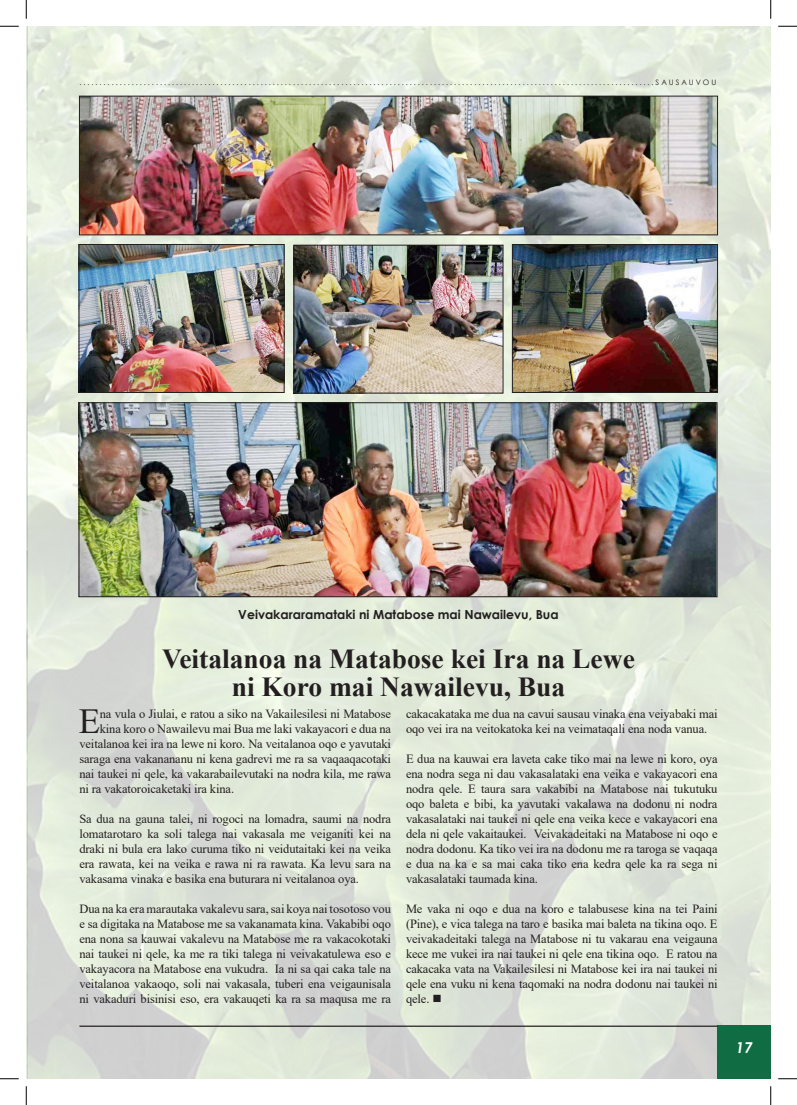
<style>
.page{position:relative;width:797px;height:1105px;background:#fff}
.page>*{position:absolute;margin:0;border:0;box-sizing:border-box;transform-origin:0 0}
.t1{font:35.12px "Times New Roman";color:#231f20}
.t2{font:700 27.5px "Times New Roman";color:#231f20}
.t3{font:italic 700 15px "Century Gothic";color:#fff}
.t4{font:12.5px/15px "Times New Roman";letter-spacing:-.01em;color:#231f20;text-align:justify}
.t5{font:700 12.5px "Century Gothic";color:#231f20}
.t6{font:7.5px "Century Gothic";letter-spacing:.26em;color:#231f20}
</style>
<div class="page">
<img style="left:26px;top:26px;width:744px;height:1053px">
<div style="left:717px;top:1025px;width:53px;height:54px;background:#0f6c43"></div>
<hr style="left:79px;top:1025px;width:638px;height:2px;background:#231f20">
<img style="left:81px;top:98px;width:635px;height:135px">
<div style="left:79px;top:96px;width:639px;height:139px;border:1px solid #231f20"></div>
<img style="left:514px;top:246px;width:202px;height:145px">
<div style="left:512px;top:244px;width:206px;height:149px;border:1px solid #231f20"></div>
<img style="left:81px;top:404px;width:634px;height:191px">
<div style="left:79px;top:402px;width:638px;height:195px;border:1px solid #231f20"></div>
<img style="left:295px;top:247px;width:206px;height:145px">
<div style="left:293px;top:245px;width:210px;height:149px;border:1px solid #231f20"></div>
<img style="left:81px;top:246px;width:201px;height:145px">
<div style="left:79px;top:244px;width:205px;height:149px;border:1px solid #231f20"></div>
<svg style="left:0;top:25px;width:19px;height:2px"></svg>
<svg style="left:778px;top:25px;width:19px;height:2px"></svg>
<svg style="left:0;top:1078px;width:19px;height:1px"></svg>
<svg style="left:778px;top:1078px;width:19px;height:1px"></svg>
<svg style="left:25px;top:0;width:2px;height:19px"></svg>
<svg style="left:25px;top:1086px;width:2px;height:19px"></svg>
<svg style="left:770px;top:0;width:1px;height:19px"></svg>
<svg style="left:770px;top:1086px;width:1px;height:19px"></svg>
<p class="t6" style="left:79px;top:77px;width:638px">...............................................................................................................................................SAUSAUVOU</p>
<p class="t5" style="left:238px;top:605px;width:322px">Veivakararamataki ni Matabose mai Nawailevu, Bua</p>
<p class="t2" style="left:162px;top:639px;width:474px">Veitalanoa na Matabose kei Ira na Lewe</p>
<p class="t2" style="left:232px;top:667px;width:335px">ni Koro mai Nawailevu, Bua</p>
<p class="t1" style="left:79px;top:697px;width:23px">E</p>
<p class="t4" style="left:100px;top:706px;width:293px">na vula o Jiulai, e ratou a siko na Vakailesilesi ni Matabose</p>
<p class="t4" style="left:100px;top:721px;width:293px">kina koro o Nawailevu mai Bua me laki vakayacori e dua na</p>
<p class="t4" style="left:79px;top:736px;width:313px">veitalanoa kei ira na lewe ni koro. Na veitalanoa oqo e yavutaki</p>
<p class="t4" style="left:79px;top:751px;width:313px">saraga ena vakanananu ni kena gadrevi me ra sa vaqaaqacotaki</p>
<p class="t4" style="left:79px;top:766px;width:313px">nai taukei ni qele, ka vakarabailevutaki na nodra kila, me rawa</p>
<p class="t4" style="left:79px;top:781px;width:156px">ni ra vakatoroicaketaki ira kina.</p>
<p class="t4" style="left:79px;top:811px;width:313px">Sa dua na gauna talei, ni rogoci na lomadra, saumi na nodra lomatarotaro ka soli talega nai vakasala me veiganiti kei na draki ni bula era lako curuma tiko ni veidutaitaki kei na veika era rawata, kei na veika e rawa ni ra rawata. Ka levu sara na vakasama vinaka e basika ena buturara ni veitalanoa oya.</p>
<p class="t4" style="left:79px;top:901px;width:313px">Dua na ka era marautaka vakalevu sara, sai koya nai tosotoso vou e sa digitaka na Matabose me sa vakanamata kina. Vakabibi oqo ena nona sa kauwai vakalevu na Matabose me ra vakacokotaki nai taukei ni qele, ka me ra tiki talega ni veivakatulewa eso e vakayacora na Matabose ena vukudra. Ia ni sa qai caka tale na veitalanoa vakaoqo, soli nai vakasala, tuberi ena veigaunisala ni vakaduri bisinisi eso, era vakauqeti ka ra sa maqusa me ra</p>
<p class="t4" style="left:406px;top:706px;width:313px">cakacakataka me dua na cavui sausau vinaka ena veiyabaki mai oqo vei ira na veitokatoka kei na veimataqali ena noda vanua.</p>
<p class="t4" style="left:406px;top:751px;width:313px">E dua na kauwai era laveta cake tiko mai na lewe ni koro, oya ena nodra sega ni dau vakasalataki ena veika e vakayacori ena nodra qele. E taura sara vakabibi na Matabose nai tukutuku oqo baleta e bibi, ka yavutaki vakalawa na dodonu ni nodra vakasalataki nai taukei ni qele ena veika kece e vakayacori ena dela ni qele vakaitaukei. Veivakadeitaki na Matabose ni oqo e nodra dodonu. Ka tiko vei ira na dodonu me ra taroga se vaqaqa e dua na ka e sa mai caka tiko ena kedra qele ka ra sega ni vakasalataki taumada kina.</p>
<p class="t4" style="left:406px;top:901px;width:313px">Me vaka ni oqo e dua na koro e talabusese kina na tei Paini (Pine), e vica talega na taro e basika mai baleta na tikina oqo. E veivakadeitaki talega na Matabose ni tu vakarau ena veigauna kece me vukei ira nai taukei ni qele ena tikina oqo. E ratou na cakacaka vata na Vakailesilesi ni Matabose kei ira nai taukei ni qele ena vuku ni kena taqomaki na nodra dodonu nai taukei ni qele. ■</p>
<p class="t3" style="left:735px;top:1036px;width:18px">17</p>
</div>
